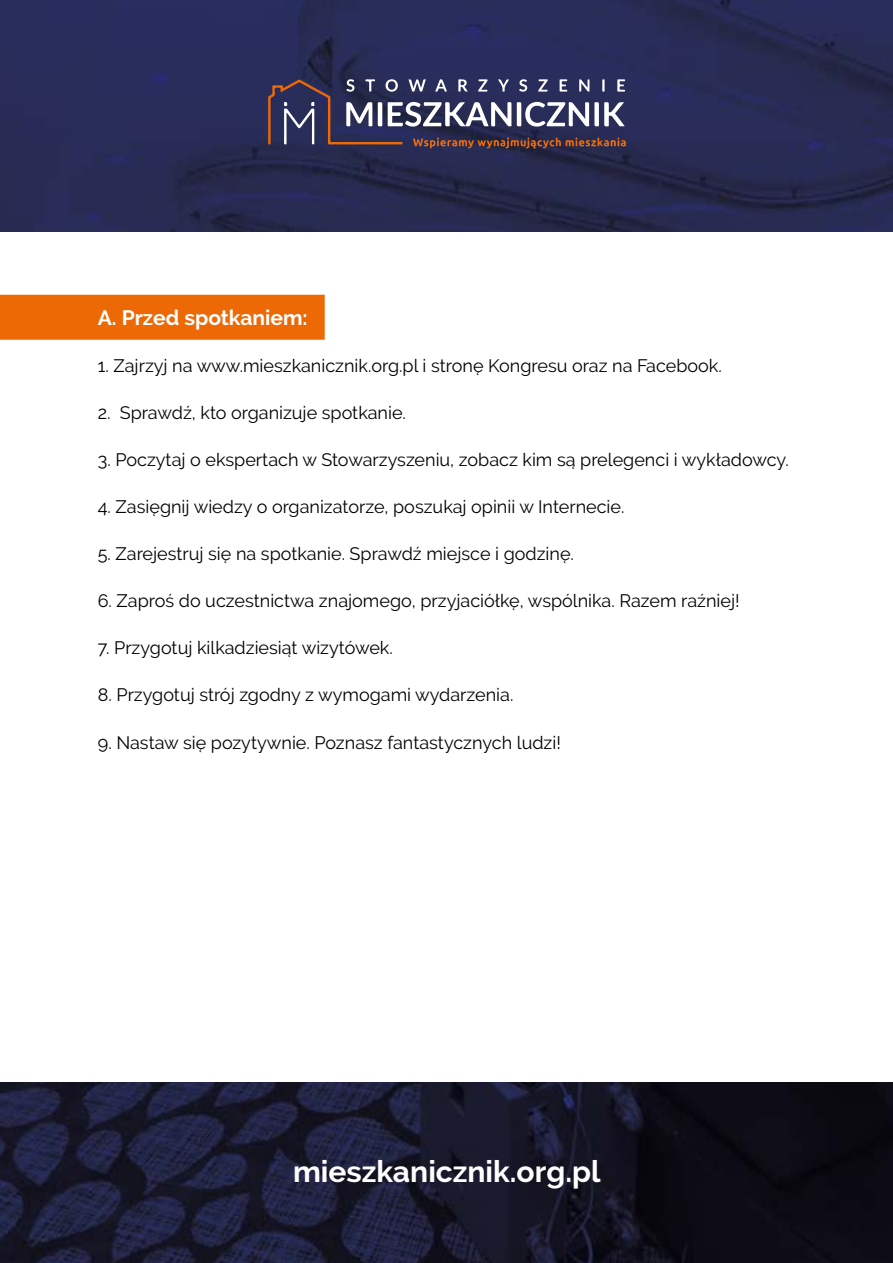
<style>
.page{position:relative;width:893px;height:1263px;background:#fff}
.page>*{position:absolute;margin:0;border:0;box-sizing:border-box;transform-origin:0 0}
.t1{font:700 30px "Raleway";color:#fff}
.t2{font:700 21px "Raleway";color:#fff}
.t3{font:18px "Raleway";color:#000}
</style>
<div class="page">
<img style="left:0;top:0;width:893px;height:231px">
<div style="left:0;top:295px;width:325px;height:45px;background:#ed6905"></div>
<img style="left:0;top:1083px;width:893px;height:180px">
<svg style="left:268px;top:79px;width:358px;height:70px;background:#54506b"></svg>
<p class="t2" style="left:98px;top:305px;width:211px">A. Przed spotkaniem:</p>
<p class="t3" style="left:98px;top:355px;width:625px">1. Zajrzyj na www.mieszkanicznik.org.pl i stronę Kongresu oraz na Facebook.</p>
<p class="t3" style="left:98px;top:402px;width:310px">2. Sprawdź, kto organizuje spotkanie.</p>
<p class="t3" style="left:98px;top:449px;width:692px">3. Poczytaj o ekspertach w Stowarzyszeniu, zobacz kim są prelegenci i wykładowcy.</p>
<p class="t3" style="left:98px;top:496px;width:528px">4. Zasięgnij wiedzy o organizatorze, poszukaj opinii w Internecie.</p>
<p class="t3" style="left:98px;top:543px;width:478px">5. Zarejestruj się na spotkanie. Sprawdź miejsce i godzinę.</p>
<p class="t3" style="left:98px;top:590px;width:643px">6. Zaproś do uczestnictwa znajomego, przyjaciółkę, wspólnika. Razem raźniej!</p>
<p class="t3" style="left:98px;top:637px;width:297px">7. Przygotuj kilkadziesiąt wizytówek.</p>
<p class="t3" style="left:98px;top:685px;width:417px">8. Przygotuj strój zgodny z wymogami wydarzenia.</p>
<p class="t3" style="left:98px;top:732px;width:465px">9. Nastaw się pozytywnie. Poznasz fantastycznych ludzi!</p>
<h1 class="t1" style="left:293px;top:1154px;width:309px">mieszkanicznik.org.pl</h1>
</div>
